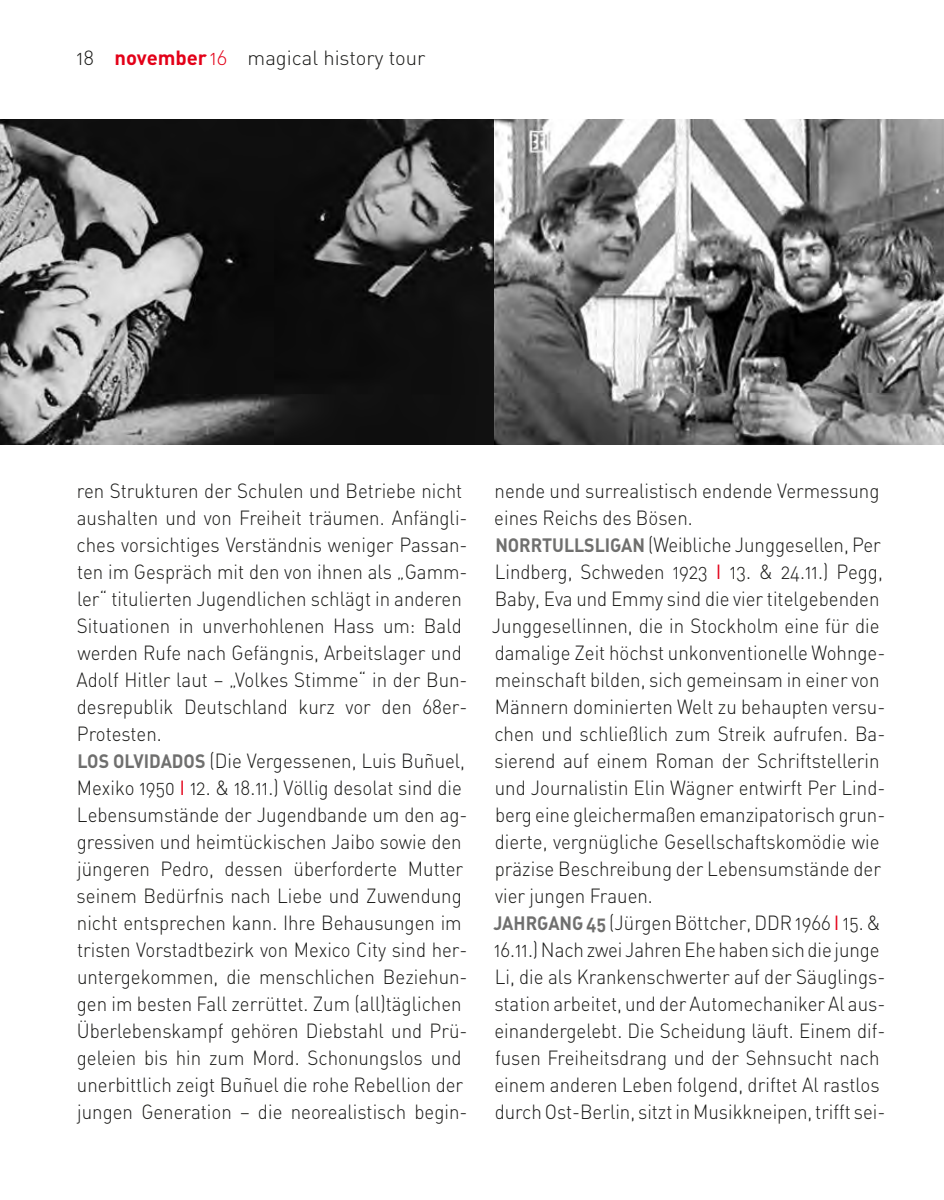
<style>
.page{position:relative;width:944px;height:1200px;background:#fff}
.page>*{position:absolute;margin:0;border:0;box-sizing:border-box;transform-origin:0 0}
.Brot_2{font:20.25px/27px "DIN Light Alternate";color:#1a1a18;scale:.92 1}
.Brot_2_60_70_80{font:20.25px/27px "DIN Light Alternate";color:#1a1a18;scale:.92 1}
.Brot_2-2{font:20.25px "DIN Light Alternate";color:#1a1a18}
.s1{font-family:"DIN Bold Alternate";color:#e30018}
.s2{color:#e30018}
.s3{font-family:"DIN Bold Alternate";font-size:19.12px;color:#6f6f6e}
.s4{font-family:"DIN Cond Regular Alternate";color:#e30018}
</style>
<div class="page">
<img style="left:0;top:119px;width:944px;height:325px">
<p class="Brot_2-2" style="left:77px;top:44px;width:350px">18 <span class="s1">november</span> <span class="s2">16</span> magical history tour</p>
<p class="Brot_2" style="left:76px;top:476px;width:427px">ren Strukturen der Schulen und Betriebe nicht aushalten und von Freiheit träumen. Anfängli&shy;ches vorsichtiges Verständnis weniger Passan&shy;ten im Gespräch mit den von ihnen als „Gamm&shy;ler“ titulierten Jugendlichen schlägt in anderen Situationen in unverhohlenen Hass um: Bald werden Rufe nach Gefängnis, Arbeitslager und Adolf Hitler laut – „Volkes Stimme“ in der Bun&shy;desrepublik Deutschland kurz vor den 68er-Protesten.</p>
<p class="Brot_2" style="left:77px;top:746px;width:426px"><span class="s3">LOS OLVIDADOS</span> (Die Vergessenen, Luis Buñuel, Mexiko 1950 <span class="s4">I</span> 12. &amp; 18.11.) Völlig desolat sind die Lebensumstände der Jugendbande um den ag&shy;gressiven und heimtückischen Jaibo sowie den jüngeren Pedro, dessen überforderte Mutter seinem Bedürfnis nach Liebe und Zuwendung nicht entsprechen kann. Ihre Behausungen im tristen Vorstadtbezirk von Mexico City sind her&shy;untergekommen, die menschlichen Beziehun&shy;gen im besten Fall zerrüttet. Zum (all)täglichen Überlebenskampf gehören Diebstahl und Prü&shy;geleien bis hin zum Mord. Schonungslos und unerbittlich zeigt Buñuel die rohe Rebellion der jungen Generation – die neorealistisch begin-</p>
<p class="Brot_2" style="left:494px;top:476px;width:420px">nende und surrealistisch endende Vermessung eines Reichs des Bösen.</p>
<p class="Brot_2" style="left:492px;top:530px;width:429px"><span class="s3">NORRTULLSLIGAN</span> (Weibliche Junggesellen, Per Lindberg, Schweden 1923 <span class="s4">I</span> 13. &amp; 24.11.) Pegg, Baby, Eva und Emmy sind die vier titelgebenden Junggesellinnen, die in Stockholm eine für die damalige Zeit höchst unkonventionelle Wohnge&shy;meinschaft bilden, sich gemeinsam in einer von Männern dominierten Welt zu behaupten versu&shy;chen und schließlich zum Streik aufrufen. Ba&shy;sierend auf einem Roman der Schriftstellerin und Journalistin Elin Wägner entwirft Per Lind&shy;berg eine gleichermaßen emanzipatorisch grun&shy;dierte, vergnügliche Gesellschaftskomödie wie präzise Beschreibung der Lebensumstände der vier jungen Frauen.</p>
<p class="Brot_2_60_70_80" style="left:493px;top:908px;width:428px"><span class="s3">JAHRGANG 45</span> (Jürgen Böttcher, DDR 1966 <span class="s4">I</span> 15. &amp; 16.11.) Nach zwei Jahren Ehe haben sich die junge Li, die als Krankenschwerter auf der Säuglings&shy;station arbeitet, und der Automechaniker Al aus&shy;einandergelebt. Die Scheidung läuft. Einem dif&shy;fusen Freiheitsdrang und der Sehnsucht nach einem anderen Leben folgend, driftet Al rastlos durch Ost-Berlin, sitzt in Musikkneipen, trifft sei-</p>
</div>
